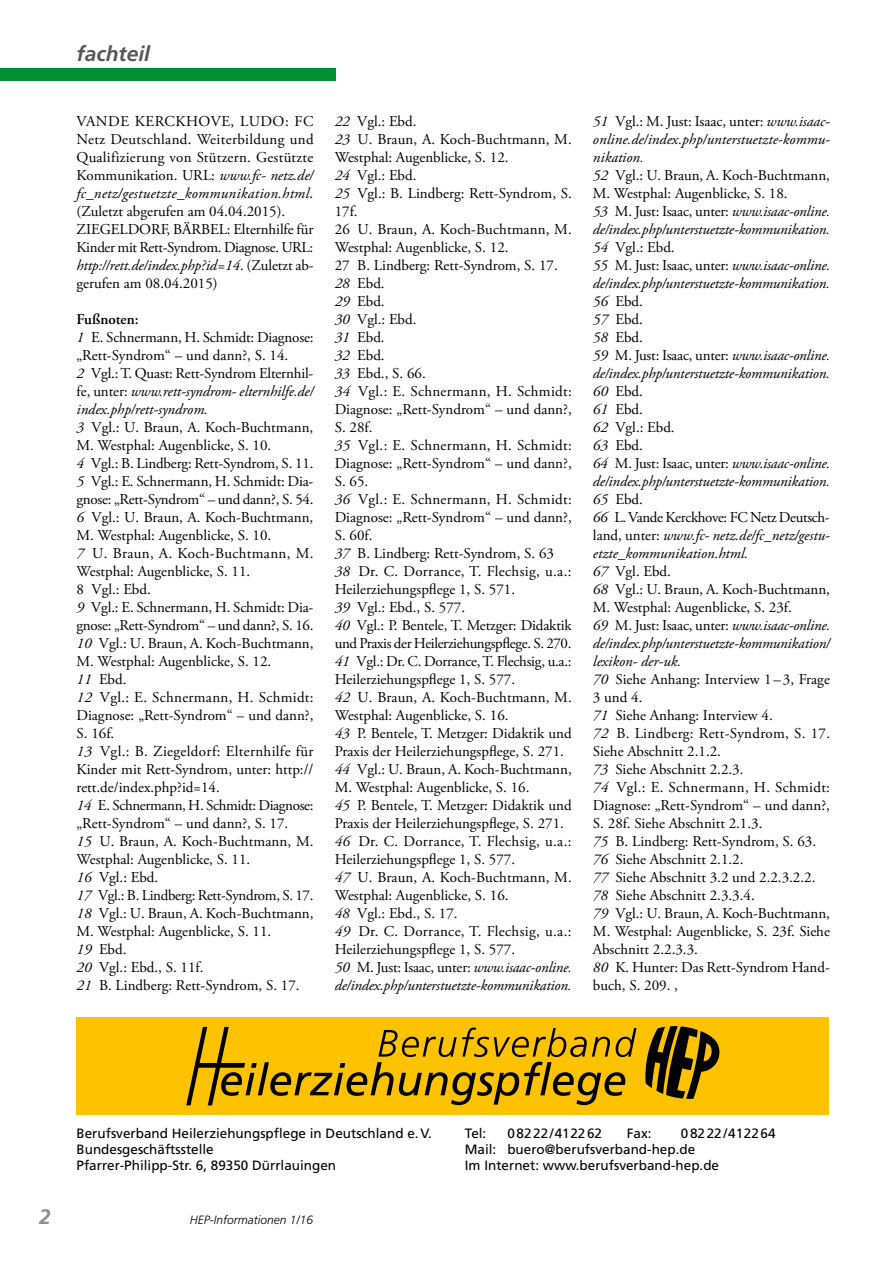
<style>
.page{position:relative;width:893px;height:1263px;background:#fff}
.page>*{position:absolute;margin:0;border:0;box-sizing:border-box;transform-origin:0 0}
.t1{font:italic 700 21px "Frutiger";color:#565757}
.t2{font:italic 700 21px "Frutiger";color:#8f9092}
.t3{font:15px/18px "Adobe Garamond Pro";color:#000}
.t4{font:13.5px/16.2px "Frutiger";color:#000}
.t5{font:italic 300 12px "Frutiger";color:#000}
.s1{font-style:italic}
.s2{font-weight:600}
</style>
<div class="page">
<div style="left:0;top:68px;width:336px;height:13px;background:#009035"></div>
<div style="left:77px;top:1017px;width:752px;height:98px;background:#fdc300"></div>
<svg style="left:186px;top:1027px;width:450px;height:78px"></svg>
<svg style="left:645px;top:1026px;width:74px;height:73px"></svg>
<h1 class="t1" style="left:77px;top:41px;width:75px">fachteil</h1>
<p class="t3" style="left:77px;top:113px;width:239px">VANDE KERCKHOVE, LUDO: FC Netz Deutschland. Weiterbildung und Qualifizierung von Stützern. Gestützte Kommunikation. URL: <span class="s1">www.fc- netz.de/ fc_netz/gestuetzte_kommunikation.html</span>. (Zuletzt abgerufen am 04.04.2015).<br>ZIEGELDORF, BÄRBEL: Elternhilfe für Kinder mit Rett-Syndrom. Diagnose. URL: <span class="s1">http://rett.de/index.php?id=14</span>. (Zuletzt ab&shy;gerufen am 08.04.2015)</p>
<p class="t3" style="left:77px;top:311px;width:239px"><span class="s2">Fußnoten:<br></span><span class="s1">1</span> E. Schnermann, H. Schmidt: Diagnose: „Rett-Syndrom“ – und dann?, S. 14.<br><span class="s1">2</span> Vgl.: T. Quast: Rett-Syndrom Elternhil&shy;fe, unter: <span class="s1">www.rett-syndrom- elternhilfe.de/ index.php/rett-syndrom.<br>3</span> Vgl.: U. Braun, A. Koch-Buchtmann,<br>M. Westphal: Augenblicke, S. 10.<br><span class="s1">4</span> Vgl.: B. Lindberg: Rett-Syndrom, S. 11.<br><span class="s1">5</span> Vgl.: E. Schnermann, H. Schmidt: Dia&shy;gnose: „Rett-Syndrom“ – und dann?, S. 54.<br><span class="s1">6</span> Vgl.: U. Braun, A. Koch-Buchtmann,<br>M. Westphal: Augenblicke, S. 10.<br><span class="s1">7</span> U. Braun, A. Koch-Buchtmann, M.<br>Westphal: Augenblicke, S. 11.<br>8 Vgl.: Ebd.<br><span class="s1">9</span> Vgl.: E. Schnermann, H. Schmidt: Dia&shy;gnose: „Rett-Syndrom“ – und dann?, S. 16.<br><span class="s1">10</span> Vgl.: U. Braun, A. Koch-Buchtmann,<br>M. Westphal: Augenblicke, S. 12.<br><span class="s1">11</span> Ebd.<br><span class="s1">12</span> Vgl.: E. Schnermann, H. Schmidt:<br>Diagnose: „Rett-Syndrom“ – und dann?,<br>S. 16f.<br><span class="s1">13</span> Vgl.: B. Ziegeldorf: Elternhilfe für<br>Kinder mit Rett-Syndrom, unter: http:// rett.de/index.php?id=14.<br><span class="s1">14</span> E. Schnermann, H. Schmidt: Diagnose: „Rett-Syndrom“ – und dann?, S. 17.<br><span class="s1">15</span> U. Braun, A. Koch-Buchtmann, M.<br>Westphal: Augenblicke, S. 11.<br><span class="s1">16</span> Vgl.: Ebd.<br><span class="s1">17</span> Vgl.: B. Lindberg: Rett-Syndrom, S. 17.<br><span class="s1">18</span> Vgl.: U. Braun, A. Koch-Buchtmann,<br>M. Westphal: Augenblicke, S. 11.<br><span class="s1">19</span> Ebd.<br><span class="s1">20</span> Vgl.: Ebd., S. 11f.<br><span class="s1">21</span> B. Lindberg: Rett-Syndrom, S. 17.</p>
<p class="t3" style="left:335px;top:113px;width:239px"><span class="s1">22</span> Vgl.: Ebd.<br><span class="s1">23</span> U. Braun, A. Koch-Buchtmann, M.<br>Westphal: Augenblicke, S. 12.<br><span class="s1">24</span> Vgl.: Ebd.<br><span class="s1">25</span> Vgl.: B. Lindberg: Rett-Syndrom, S.<br>17f.<br>26 U. Braun, A. Koch-Buchtmann, M.<br>Westphal: Augenblicke, S. 12.<br>27 B. Lindberg: Rett-Syndrom, S. 17.<br><span class="s1">28</span> Ebd.<br><span class="s1">29</span> Ebd.<br><span class="s1">30</span> Vgl.: Ebd.<br><span class="s1">31</span> Ebd.<br><span class="s1">32</span> Ebd.<br><span class="s1">33</span> Ebd., S. 66.<br><span class="s1">34</span> Vgl.: E. Schnermann, H. Schmidt:<br>Diagnose: „Rett-Syndrom“ – und dann?,<br>S. 28f.<br><span class="s1">35</span> Vgl.: E. Schnermann, H. Schmidt:<br>Diagnose: „Rett-Syndrom“ – und dann?,<br>S. 65.<br><span class="s1">36</span> Vgl.: E. Schnermann, H. Schmidt:<br>Diagnose: „Rett-Syndrom“ – und dann?,<br>S. 60f.<br><span class="s1">37</span> B. Lindberg: Rett-Syndrom, S. 63<br><span class="s1">38</span> Dr. C. Dorrance, T. Flechsig, u.a.:<br>Heilerziehungspflege 1, S. 571.<br><span class="s1">39</span> Vgl.: Ebd., S. 577.<br><span class="s1">40</span> Vgl.: P. Bentele, T. Metzger: Didaktik und Praxis der Heilerziehungspflege. S. 270.<br><span class="s1">41</span> Vgl.: Dr. C. Dorrance, T. Flechsig, u.a.:<br>Heilerziehungspflege 1, S. 577.<br><span class="s1">42</span> U. Braun, A. Koch-Buchtmann, M.<br>Westphal: Augenblicke, S. 16.<br><span class="s1">43</span> P. Bentele, T. Metzger: Didaktik und<br>Praxis der Heilerziehungspflege, S. 271.<br><span class="s1">44</span> Vgl.: U. Braun, A. Koch-Buchtmann,<br>M. Westphal: Augenblicke, S. 16.<br><span class="s1">45</span> P. Bentele, T. Metzger: Didaktik und<br>Praxis der Heilerziehungspflege, S. 271.<br><span class="s1">46</span> Dr. C. Dorrance, T. Flechsig, u.a.:<br>Heilerziehungspflege 1, S. 577.<br><span class="s1">47</span> U. Braun, A. Koch-Buchtmann, M.<br>Westphal: Augenblicke, S. 16.<br><span class="s1">48</span> Vgl.: Ebd., S. 17.<br><span class="s1">49</span> Dr. C. Dorrance, T. Flechsig, u.a.:<br>Heilerziehungspflege 1, S. 577.<br><span class="s1">50</span> M. Just: Isaac, unter: <span class="s1">www.isaac-online. de/index.php/unterstuetzte-kommunikation.</span></p>
<p class="t3" style="left:593px;top:113px;width:239px"><span class="s1">51</span> Vgl.: M. Just: Isaac, unter: <span class="s1">www.isaac&shy;online.de/index.php/unterstuetzte-kommu&shy;nikation.<br>52</span> Vgl.: U. Braun, A. Koch-Buchtmann,<br>M. Westphal: Augenblicke, S. 18.<br><span class="s1">53</span> M. Just: Isaac, unter: <span class="s1">www.isaac-online. de/index.php/unterstuetzte-kommunikation.<br>54</span> Vgl.: Ebd.<br><span class="s1">55</span> M. Just: Isaac, unter: <span class="s1">www.isaac-online. de/index.php/unterstuetzte-kommunikation.<br>56</span> Ebd.<br><span class="s1">57</span> Ebd.<br><span class="s1">58</span> Ebd.<br><span class="s1">59</span> M. Just: Isaac, unter: <span class="s1">www.isaac-online. de/index.php/unterstuetzte-kommunikation.<br>60</span> Ebd.<br><span class="s1">61</span> Ebd.<br><span class="s1">62</span> Vgl.: Ebd.<br><span class="s1">63</span> Ebd.<br><span class="s1">64</span> M. Just: Isaac, unter: <span class="s1">www.isaac-online. de/index.php/unterstuetzte-kommunikation.<br>65</span> Ebd.<br><span class="s1">66</span> L. Vande Kerckhove: FC Netz Deutsch&shy;land, unter: <span class="s1">www.fc- netz.de/fc_netz/gestu&shy;etzte_kommunikation.html.<br>67</span> Vgl. Ebd.<br><span class="s1">68</span> Vgl.: U. Braun, A. Koch-Buchtmann,<br>M. Westphal: Augenblicke, S. 23f.<br><span class="s1">69</span> M. Just: Isaac, unter: <span class="s1">www.isaac-online. de/index.php/unterstuetzte-kommunikation/ lexikon- der-uk.<br>70</span> Siehe Anhang: Interview 1– 3, Frage<br>3 und 4.<br><span class="s1">71</span> Siehe Anhang: Interview 4.<br><span class="s1">72</span> B. Lindberg: Rett-Syndrom, S. 17.<br>Siehe Abschnitt 2.1.2.<br><span class="s1">73</span> Siehe Abschnitt 2.2.3.<br><span class="s1">74</span> Vgl.: E. Schnermann, H. Schmidt:<br>Diagnose: „Rett-Syndrom“ – und dann?,<br>S. 28f. Siehe Abschnitt 2.1.3.<br><span class="s1">75</span> B. Lindberg: Rett-Syndrom, S. 63.<br><span class="s1">76</span> Siehe Abschnitt 2.1.2.<br><span class="s1">77</span> Siehe Abschnitt 3.2 und 2.2.3.2.2.<br><span class="s1">78</span> Siehe Abschnitt 2.3.3.4.<br><span class="s1">79</span> Vgl.: U. Braun, A. Koch-Buchtmann,<br>M. Westphal: Augenblicke, S. 23f. Siehe<br>Abschnitt 2.2.3.3.<br><span class="s1">80</span> K. Hunter: Das Rett-Syndrom Hand&shy;buch, S. 209. ,</p>
<p class="t4" style="left:77px;top:1125px;width:357px">Berufsverband Heilerziehungspflege in Deutschland e.V.<br>Bundesgeschäftsstelle<br>Pfarrer-Philipp-Str. 6, 89350 Dürrlauingen</p>
<p class="t4" style="left:465px;top:1125px;width:23px">Tel:</p>
<p class="t4" style="left:507px;top:1125px;width:96px">08222/ 412262</p>
<p class="t4" style="left:627px;top:1125px;width:26px">Fax:</p>
<p class="t4" style="left:465px;top:1125px;width:312px;text-indent:216px">08222/ 412264<br>Mail: buero@berufsverband-hep.de<br>Im Internet: www.berufsverband-hep.de</p>
<h1 class="t2" style="left:39px;top:1204px;width:13px">2</h1>
<p class="t5" style="left:190px;top:1213px;width:125px">HEP-Informationen 1/16</p>
</div>
